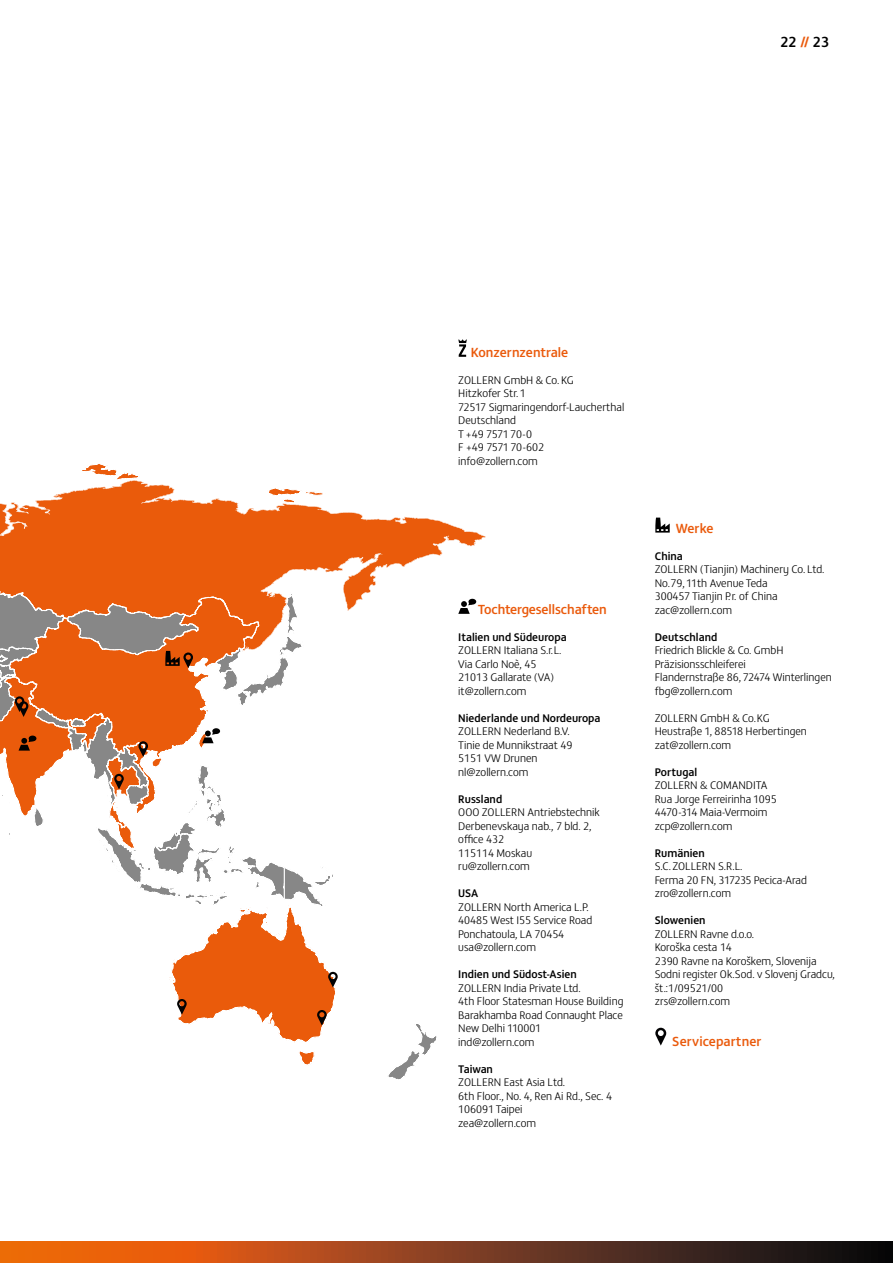
<style>
.page{position:relative;width:893px;height:1263px;background:#fff}
.page>*{position:absolute;margin:0;border:0;box-sizing:border-box;transform-origin:0 0}
.t1{font:500 15px "FS Matthew";color:#000}
.t2{font:500 13.5px "FS Matthew";letter-spacing:-.01em;color:#ea5a0c}
.t3{font:300 11.25px/13.5px "FS Matthew";color:#000}
.t4{font:500 11.25px "FS Matthew";color:#000}
.s1{color:#ea5a0c}
</style>
<div class="page">
<svg style="left:655px;top:518px;width:15px;height:15px"></svg>
<svg style="left:655px;top:1028px;width:11px;height:17px"></svg>
<svg style="left:458px;top:340px;width:9px;height:17px"></svg>
<svg style="left:82px;top:464px;width:56px;height:16px"></svg>
<svg style="left:0;top:480px;width:485px;height:134px;fill:#ea5b0b"></svg>
<svg style="left:388px;top:1024px;width:49px;height:56px"></svg>
<svg style="left:0;top:588px;width:338px;height:477px"></svg>
<svg style="left:0;top:1242px;width:893px;height:21px;background:#873e18"></svg>
<h1 class="t1" style="left:780px;top:30px;width:50px">22 <span class="s1">//</span> 23</h1>
<p class="t2" style="left:471px;top:341px;width:99px">Konzernzentrale</p>
<p class="t3" style="left:458px;top:372px;width:168px">ZOLLERN GmbH &amp; Co. KG<br>Hitzkofer Str. 1<br>72517 Sigmaringendorf-Laucherthal<br>Deutschland<br>T +49 7571 70-0<br>F +49 7571 70-602 info@zollern.com</p>
<p class="t2" style="left:478px;top:598px;width:131px">Tochtergesellschaften</p>
<p class="t4" style="left:458px;top:628px;width:110px">Italien und Südeuropa</p>
<p class="t3" style="left:458px;top:643px;width:105px">ZOLLERN Italiana S.r.L.<br>Via Carlo Noè, 45<br>21013 Gallarate (VA) it@zollern.com</p>
<p class="t4" style="left:458px;top:709px;width:144px">Niederlande und Nordeuropa</p>
<p class="t3" style="left:458px;top:724px;width:116px">ZOLLERN Nederland B.V.<br>Tinie de Munnikstraat 49<br>5151 VW Drunen nl@zollern.com</p>
<p class="t4" style="left:458px;top:790px;width:45px">Russland</p>
<p class="t3" style="left:458px;top:805px;width:143px">OOO ZOLLERN Antriebstechnik<br>Derbenevskaya nab., 7 bld. 2, office 432<br>115114 Moskau ru@zollern.com</p>
<p class="t4" style="left:458px;top:884px;width:22px">USA</p>
<p class="t3" style="left:458px;top:899px;width:136px">ZOLLERN North America L.P.<br>40485 West I55 Service Road<br>Ponchatoula, LA 70454 usa@zollern.com</p>
<p class="t4" style="left:458px;top:965px;width:120px">Indien und Südost-Asien</p>
<p class="t3" style="left:458px;top:980px;width:167px">ZOLLERN India Private Ltd.<br>4th Floor Statesman House Building<br>Barakhamba Road Connaught Place<br>New Delhi 110001<br>ind@zollern.com</p>
<p class="t4" style="left:458px;top:1060px;width:36px">Taiwan</p>
<p class="t3" style="left:458px;top:1075px;width:155px">ZOLLERN East Asia Ltd.<br>6th Floor., No. 4, Ren Ai Rd., Sec. 4<br>106091 Taipei<br>zea@zollern.com</p>
<p class="t2" style="left:676px;top:517px;width:39px">Werke</p>
<p class="t4" style="left:655px;top:547px;width:30px">China</p>
<p class="t3" style="left:655px;top:562px;width:171px">ZOLLERN (Tianjin) Machinery Co. Ltd.<br>No. 79, 11th Avenue Teda<br>300457 Tianjin P.r. of China zac@zollern.com</p>
<p class="t4" style="left:655px;top:628px;width:64px">Deutschland</p>
<p class="t3" style="left:655px;top:643px;width:179px">Friedrich Blickle &amp; Co. GmbH<br>Präzisionsschleiferei<br>Flandernstraße 86, 72474 Winterlingen fbg@zollern.com</p>
<p class="t3" style="left:655px;top:710px;width:154px">ZOLLERN GmbH &amp; Co. KG<br>Heustraße 1, 88518 Herbertingen zat@zollern.com</p>
<p class="t4" style="left:655px;top:763px;width:44px">Portugal</p>
<p class="t3" style="left:655px;top:778px;width:123px">ZOLLERN &amp; COMANDITA<br>Rua Jorge Ferreirinha 1095<br>4470-314 Maia-Vermoim zcp@zollern.com</p>
<p class="t4" style="left:655px;top:844px;width:52px">Rumänien</p>
<p class="t3" style="left:655px;top:859px;width:154px">S.C. ZOLLERN S.R.L.<br>Ferma 20 FN, 317235 Pecica-Arad zro@zollern.com</p>
<p class="t4" style="left:655px;top:911px;width:52px">Slowenien</p>
<p class="t3" style="left:655px;top:926px;width:182px">ZOLLERN Ravne d.o.o.<br>Koroška cesta 14<br>2390 Ravne na Koroškem, Slovenija<br>Sodni register Ok.Sod. v Slovenj Gradcu, št.:1/09521/00<br>zrs@zollern.com</p>
<p class="t2" style="left:672px;top:1030px;width:91px">Servicepartner</p>
</div>
